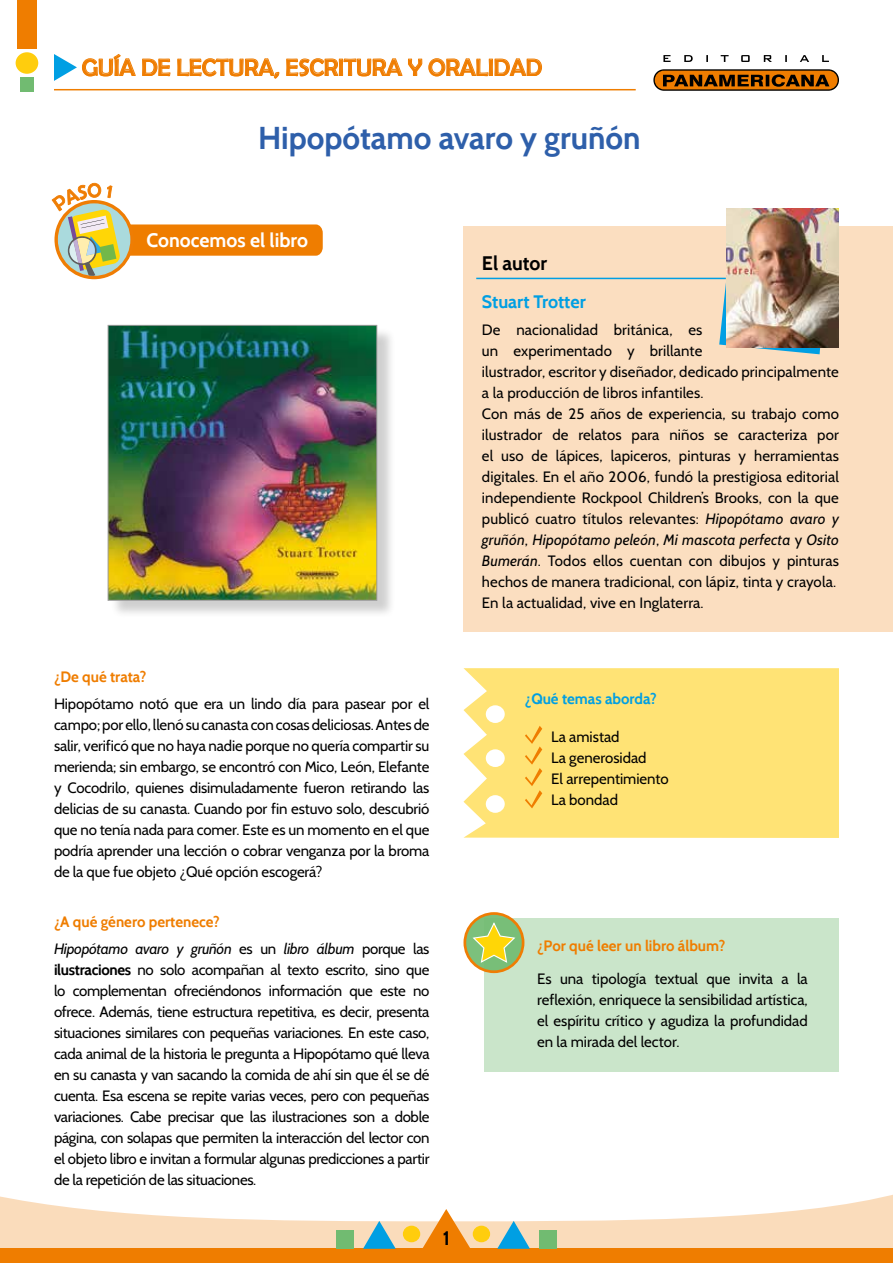
<style>
.page{position:relative;width:893px;height:1263px;background:#fff}
.page>*{position:absolute;margin:0;border:0;box-sizing:border-box;transform-origin:0 0}
.t1{font:700 31.5px "Cabin";color:#2e5faa}
.t2{font:24px "Berlin Sans FB";color:#ef7d04}
.t3{font:700 19.5px "Cabin";color:#fff}
.t4{font:700 19.5px "Cabin";color:#000}
.t5{font:700 18px "Cabin";color:#009fe3}
.t6{font:15px/21px "Cabin";letter-spacing:.01em;color:#000;text-align:justify}
.t7{font:italic 15px/27px "Cabin";letter-spacing:-.02em;color:#000}
.t8{font:700 15px "Cabin";color:#ef7d00}
.t9{font:700 15px "Cabin";color:#009fe3}
.s1{font-style:italic}
.s2{font-weight:700;font-style:normal;color:#ef7d00}
.s3{font-style:normal}
.s4{font-weight:700}
</style>
<div class="page">
<div style="left:17px;top:0;width:20px;height:49px;background:#ef7d00"></div>
<svg style="left:663px;top:55px;width:166px;height:7px"></svg>
<svg style="left:653px;top:69px;width:186px;height:22px;background:#8f500c"></svg>
<div style="left:16px;top:52px;width:22px;height:22px;background:#ffcd0d;border-radius:50%"></div>
<svg style="left:54px;top:54px;width:82px;height:27px"></svg>
<svg style="left:142px;top:59px;width:28px;height:18px"></svg>
<svg style="left:177px;top:58px;width:102px;height:21px"></svg>
<svg style="left:286px;top:58px;width:116px;height:19px"></svg>
<svg style="left:408px;top:59px;width:14px;height:17px"></svg>
<svg style="left:428px;top:58px;width:114px;height:18px"></svg>
<hr style="left:54px;top:89px;width:582px;height:1px;background:#ef7d00">
<div style="left:20px;top:77px;width:14px;height:14px;background:#71bb71"></div>
<svg style="left:52px;top:183px;width:271px;height:96px"></svg>
<div style="left:463px;top:668px;width:376px;height:170px;background:#ffe375"></div>
<div style="left:486px;top:705px;width:19px;height:18px;background:#fff;border-radius:50%"></div>
<div style="left:486px;top:749px;width:19px;height:18px;background:#fff;border-radius:50%"></div>
<div style="left:486px;top:795px;width:19px;height:18px;background:#fff;border-radius:50%"></div>
<svg style="left:525px;top:726px;width:17px;height:82px"></svg>
<div style="left:485px;top:918px;width:354px;height:153px;background:#cae5ca"></div>
<svg style="left:463px;top:912px;width:61px;height:61px"></svg>
<svg style="left:0;top:1194px;width:893px;height:55px;fill:#fadcbb"></svg>
<div style="left:0;top:1249px;width:893px;height:14px;background:#ef7d00"></div>
<svg style="left:414px;top:1209px;width:65px;height:40px"></svg>
<div style="left:403px;top:1226px;width:17px;height:16px;background:#ffcd0d;border-radius:50%"></div>
<svg style="left:363px;top:1221px;width:33px;height:28px"></svg>
<div style="left:336px;top:1230px;width:18px;height:19px;background:#71bb71"></div>
<div style="left:473px;top:1226px;width:17px;height:16px;background:#ffcd0d;border-radius:50%"></div>
<svg style="left:497px;top:1221px;width:33px;height:28px"></svg>
<div style="left:539px;top:1230px;width:18px;height:19px;background:#71bb71"></div>
<div style="left:463px;top:226px;width:430px;height:405px;background:#fbdec0"></div>
<svg style="left:719px;top:277px;width:112px;height:77px"></svg>
<hr style="left:476px;top:278px;width:250px;height:1px;background:#009fe3">
<div style="left:110px;top:327px;width:285px;height:292px;background:#000;opacity:.19"></div>
<img style="left:110px;top:327px;width:265px;height:271px">
<div style="left:108px;top:325px;width:269px;height:275px;border:1px solid #9b9b9a"></div>
<img style="left:726px;top:209px;width:113px;height:138px">
<h2 class="t2" style="left:82px;top:54px;width:462px">GUÍA DE LECTURA, ESCRITURA Y ORALIDAD</h2>
<h1 class="t1" style="left:258px;top:119px;width:384px">Hipopótamo avaro y gruñón</h1>
<h3 class="t3" style="left:146px;top:228px;width:163px">Conocemos el libro</h3>
<h3 class="t4" style="left:482px;top:252px;width:67px">El autor</h3>
<p class="t5" style="left:482px;top:291px;width:106px">Stuart Trotter</p>
<p class="t6" style="left:482px;top:319px;width:359px;text-align:left">De nacionalidad británica, es<br>un experimentado y brillante<br>ilustrador, escritor y diseñador, dedicado principalmente a la producción de libros infantiles.<br>Con más de 25 años de experiencia, su trabajo como ilustrador de relatos para niños se caracteriza por el uso de lápices, lapiceros, pinturas y herramientas digitales. En el año 2006, fundó la prestigiosa editorial independiente Rockpool Children’s Brooks, con la que publicó cuatro títulos relevantes: <span class="s1">Hipopótamo avaro y gruñón</span>, <span class="s1">Hipopótamo peleón</span>, <span class="s1">Mi mascota perfecta</span> y <span class="s1">Osito Bumerán</span>. Todos ellos cuentan con dibujos y pinturas hechos de manera tradicional, con lápiz, tinta y crayola.<br>En la actualidad, vive en Inglaterra.</p>
<p class="t8" style="left:54px;top:668px;width:94px">¿De qué trata?</p>
<p class="t6" style="left:54px;top:694px;width:377px">Hipopótamo notó que era un lindo día para pasear por el campo; por ello, llenó su canasta con cosas deliciosas. Antes de salir, verificó que no haya nadie porque no quería compartir su merienda; sin embargo, se encontró con Mico, León, Elefante y Cocodrilo, quienes disimuladamente fueron retirando las delicias de su canasta. Cuando por fin estuvo solo, descubrió que no tenía nada para comer. Este es un momento en el que podría aprender una lección o cobrar venganza por la broma de la que fue objeto ¿Qué opción escogerá?</p>
<p class="t9" style="left:525px;top:690px;width:133px">¿Qué temas aborda?</p>
<p class="t6" style="left:551px;top:726px;width:119px;text-align:left">La amistad<br>La generosidad<br>El arrepentimiento<br>La bondad</p>
<p class="t7" style="left:54px;top:908px;width:377px"><span class="s2">¿A qué género pertenece?<br></span>Hipopótamo avaro y gruñón <span class="s3">es un</span> libro álbum <span class="s3">porque las</span></p>
<p class="t6" style="left:54px;top:959px;width:377px"><span class="s4">ilustraciones</span> no solo acompañan al texto escrito, sino que lo complementan ofreciéndonos información que este no ofrece. Además, tiene estructura repetitiva, es decir, presenta situaciones similares con pequeñas variaciones. En este caso, cada animal de la historia le pregunta a Hipopótamo qué lleva en su canasta y van sacando la comida de ahí sin que él se dé cuenta. Esa escena se repite varias veces, pero con pequeñas variaciones. Cabe precisar que las ilustraciones son a doble página, con solapas que permiten la interacción del lector con el objeto libro e invitan a formular algunas predicciones a partir de la repetición de las situaciones.</p>
<h3 class="t4" style="left:443px;top:1226px;width:9px">1</h3>
<p class="t8" style="left:537px;top:937px;width:190px">¿Por qué leer un libro álbum?</p>
<p class="t6" style="left:537px;top:968px;width:272px">Es una tipología textual que invita a la reflexión, enriquece la sensibilidad artística, el espíritu crítico y agudiza la profundidad en la mirada del lector.</p>
</div>
